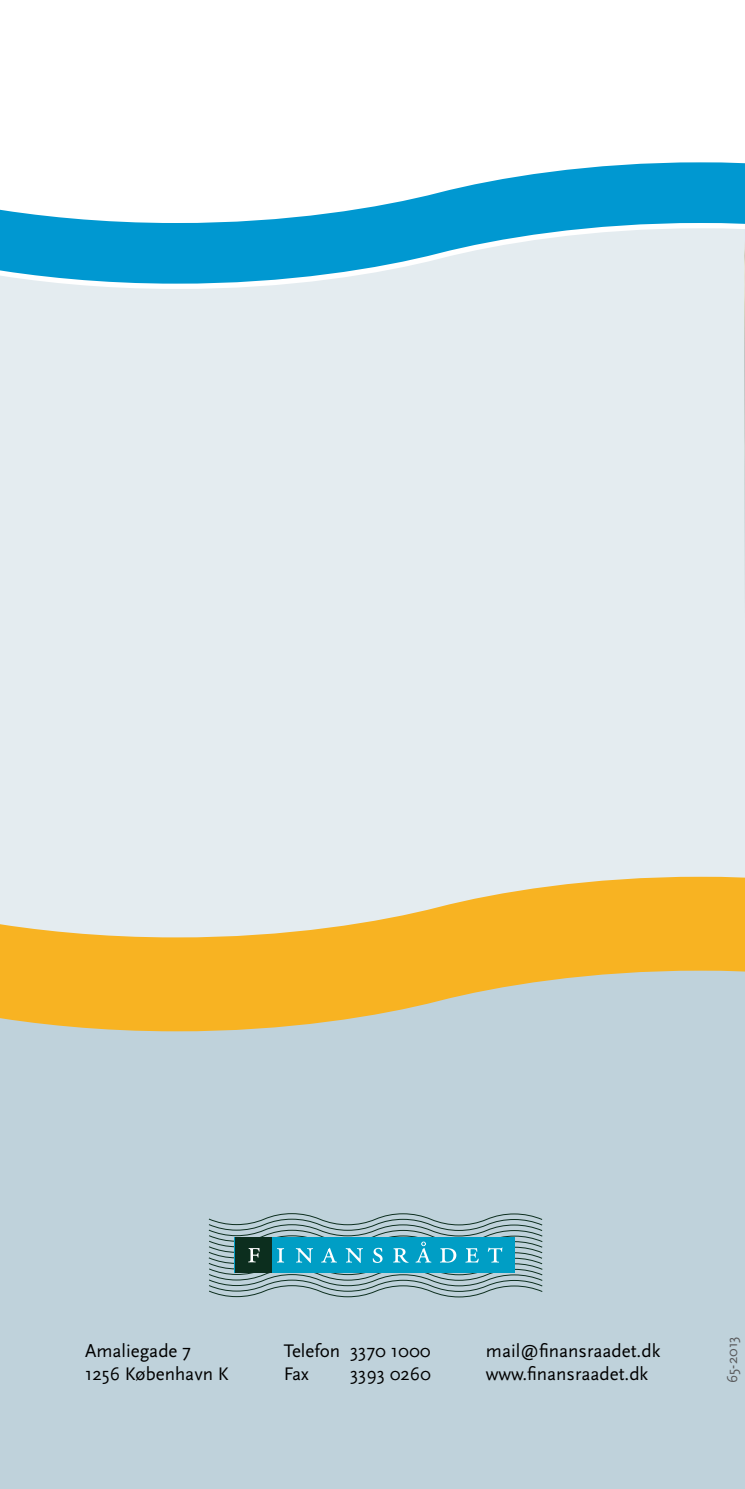
<style>
.page{position:relative;width:745px;height:1489px;background:#fff}
.page>*{position:absolute;margin:0;border:0;box-sizing:border-box;transform-origin:0 0}
.t1{font:25px "Times New Roman";color:#000}
.t2{font:19px "Scala Sans";color:#000}
.t3{font:15px "Scala Sans";color:#58585a}
</style>
<div class="page">
<div style="left:0;top:284px;width:744px;height:592px;background:#e4ecf0"></div>
<svg style="left:744px;top:623px;width:1px;height:332px"></svg>
<img style="left:744px;top:229px;width:1px;height:394px">
<svg style="left:0;top:162px;width:744px;height:122px"></svg>
<svg style="left:0;top:876px;width:744px;height:94px;background:#f0c86f"></svg>
<svg style="left:0;top:970px;width:744px;height:99px;background:#d3c698"></svg>
<div style="left:0;top:1069px;width:744px;height:419px;background:#bfd2db"></div>
<svg style="left:208px;top:1213px;width:335px;height:84px"></svg>
<p class="t2" style="left:85px;top:1340px;width:108px">Amaliegade 7</p>
<p class="t2" style="left:283px;top:1340px;width:148px">Telefon 3370 1000</p>
<p class="t2" style="left:485px;top:1340px;width:176px">mail@finansraadet.dk</p>
<p class="t2" style="left:85px;top:1362px;width:145px">1256 København K</p>
<p class="t2" style="left:283px;top:1362px;width:27px">Fax</p>
<p class="t2" style="left:350px;top:1362px;width:82px">3393 0260</p>
<p class="t2" style="left:485px;top:1362px;width:164px">www.finansraadet.dk</p>
<h1 class="t1" style="left:366px;top:1374px;width:14px">8</h1>
<p class="t3" style="left:723px;top:1382px;width:48px;rotate:-90deg">65-2013</p>
</div>
